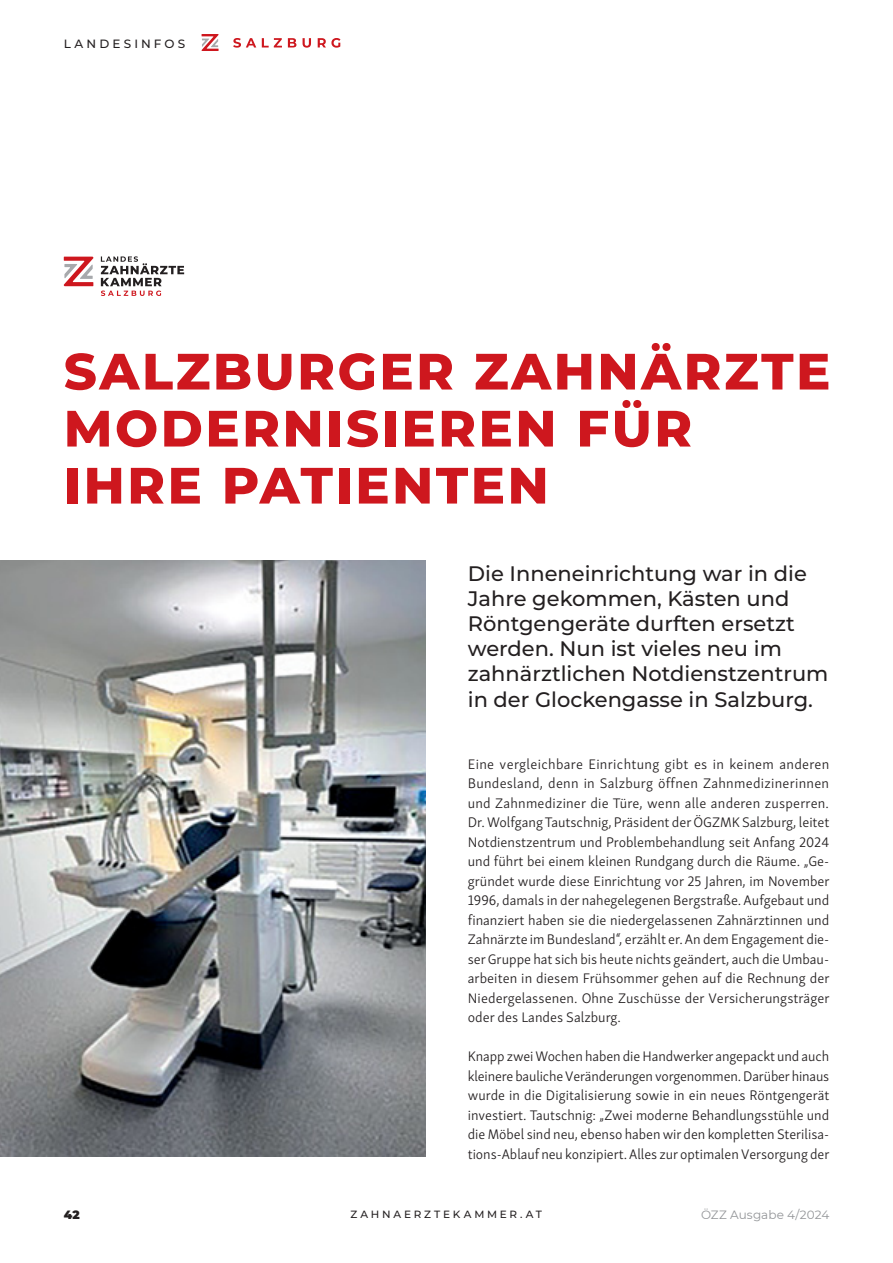
<style>
.page{position:relative;width:893px;height:1263px;background:#fff}
.page>*{position:absolute;margin:0;border:0;box-sizing:border-box;transform-origin:0 0}
.t1{font:800 51px/57px "Montserrat";letter-spacing:.05em;color:#ce171e}
.t2{font:500 21px/25.2px "Montserrat";color:#231f20}
.t3{font:300 14.25px/19.5px "Skolar Sans Latn";color:#231f20;text-align:justify}
.t4{font:12px "Montserrat";letter-spacing:.005em;color:#939598}
.t5{font:500 12px "Montserrat";letter-spacing:.265em;color:#231f20}
.t6{font:900 12px "Montserrat";color:#231f20}
.t7{font:500 10.5px "Montserrat";letter-spacing:.27em;color:#231f20}
</style>
<div class="page">
<svg style="left:202px;top:34px;width:17px;height:17px"></svg>
<svg style="left:233px;top:38px;width:107px;height:10px"></svg>
<img style="left:0;top:560px;width:425px;height:596px">
<svg style="left:64px;top:257px;width:29px;height:29px"></svg>
<svg style="left:101px;top:256px;width:83px;height:40px"></svg>
<p class="t5" style="left:64px;top:39px;width:123px">LANDESINFOS</p>
<h1 class="t1" style="left:64px;top:343px;width:768px">SALZBURGER ZAHNÄRZTE<br>MODERNISIEREN FÜR<br>IHRE PATIENTEN</h1>
<h2 class="t2" style="left:468px;top:562px;width:362px">Die Inneneinrichtung war in die<br>Jahre gekommen, Kästen und<br>Röntgengeräte durften ersetzt werden. Nun ist vieles neu im zahnärztlichen Notdienstzentrum in der Glockengasse in Salzburg.</h2>
<p class="t3" style="left:468px;top:755px;width:363px">Eine vergleichbare Einrichtung gibt es in keinem anderen Bundesland, denn in Salzburg öffnen Zahnmedizinerinnen und Zahnmediziner die Türe, wenn alle anderen zusperren.<br>Dr. Wolfgang Tautschnig, Präsident der ÖGZMK Salzburg, leitet Notdienstzentrum und Problembehandlung seit Anfang 2024 und führt bei einem kleinen Rundgang durch die Räume. „Ge&shy;gründet wurde diese Einrichtung vor 25 Jahren, im November 1996, damals in der nahegelegenen Bergstraße. Aufgebaut und finanziert haben sie die niedergelassenen Zahnärztinnen und Zahnärzte im Bundesland“, erzählt er. An dem Engagement die&shy;ser Gruppe hat sich bis heute nichts geändert, auch die Umbau&shy;arbeiten in diesem Frühsommer gehen auf die Rechnung der Niedergelassenen. Ohne Zuschüsse der Versicherungsträger oder des Landes Salzburg.</p>
<p class="t3" style="left:468px;top:1048px;width:363px">Knapp zwei Wochen haben die Handwerker angepackt und auch kleinere bauliche Veränderungen vorgenommen. Darüber hinaus wurde in die Digitalisierung sowie in ein neues Röntgengerät investiert. Tautschnig: „Zwei moderne Behandlungsstühle und die Möbel sind neu, ebenso haben wir den kompletten Sterilisa&shy;tions-Ablauf neu konzipiert. Alles zur optimalen Versorgung der</p>
<p class="t6" style="left:64px;top:1208px;width:18px">42</p>
<p class="t7" style="left:350px;top:1210px;width:193px">ZAHNAERZTEKAMMER.AT</p>
<p class="t4" style="left:701px;top:1208px;width:129px">ÖZZ Ausgabe 4/2024</p>
</div>
